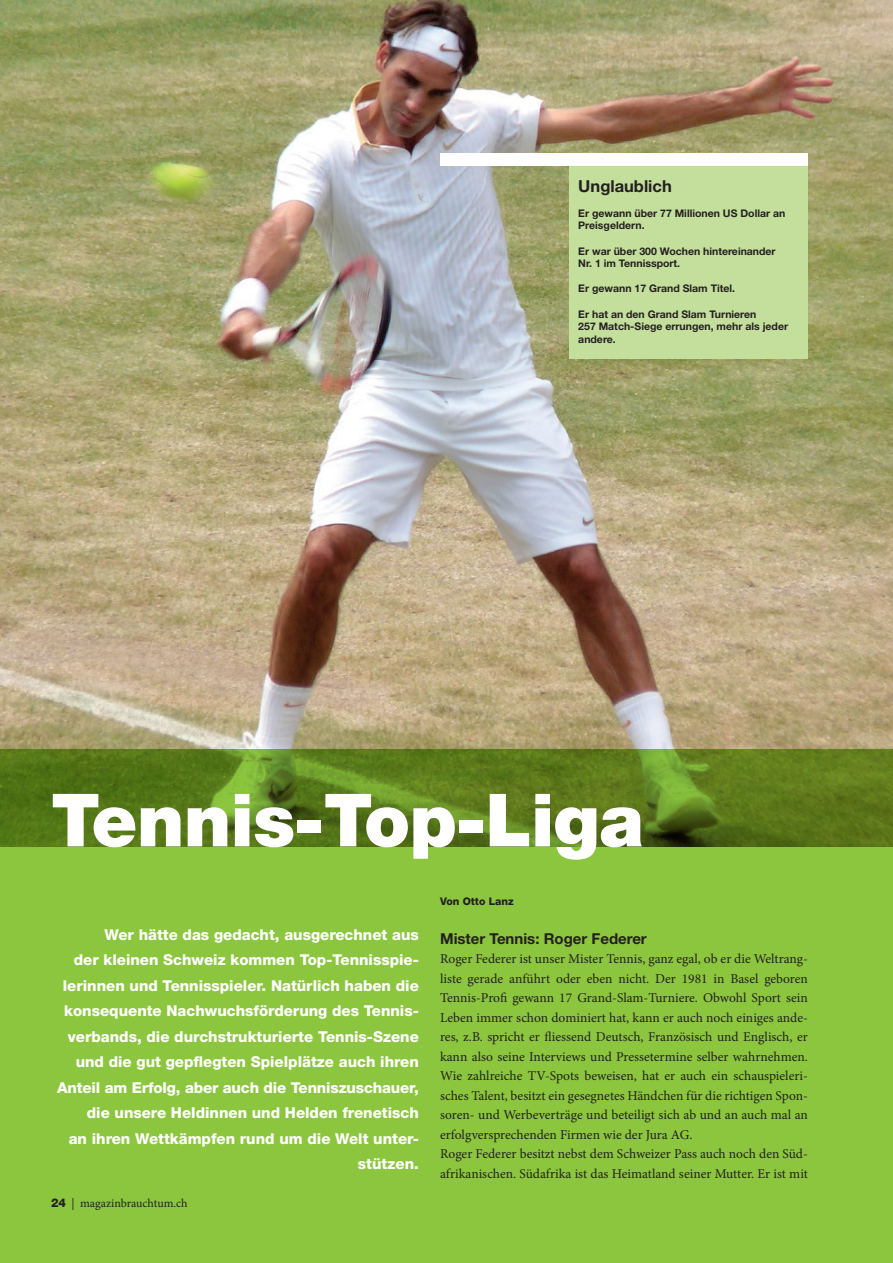
<style>
.page{position:relative;width:893px;height:1263px;background:#fff}
.page>*{position:absolute;margin:0;border:0;box-sizing:border-box;transform-origin:0 0}
.t1{font:900 73.5px "Helvetica Neue";letter-spacing:-.01em;color:#fff}
.t2{font:700 16.5px "Helvetica Neue";color:#231f20}
.t3{font:800 15px/25.5px "Helvetica Neue";color:#fff;text-align:right}
.t4{font:700 15px "Helvetica Neue";color:#231f20}
.t5{font:13.5px/19.5px "Minion Pro";color:#231f20}
.t6{font:12px "Minion Pro";letter-spacing:-.005em;color:#231f20}
.t7{font:700 10.5px/12.6px "Helvetica Neue";color:#231f20}
.t8{font:800 10.5px "Helvetica Neue";color:#231f20}
.s1{font-family:"Helvetica Neue";font-weight:800}
</style>
<div class="page">
<img style="left:0;top:0;width:893px;height:749px">
<svg style="left:0;top:749px;width:893px;height:514px;background:#81b737"></svg>
<div style="left:570px;top:164px;width:238px;height:195px;background:#c4df9b"></div>
<div style="left:440px;top:153px;width:368px;height:13px;background:#fff"></div>
<p class="t2" style="left:578px;top:175px;width:95px">Unglaublich</p>
<p class="t7" style="left:578px;top:206px;width:209px">Er gewann über 77 Millionen US Dollar an<br>Preisgeldern.</p>
<p class="t7" style="left:578px;top:244px;width:199px">Er war über 300 Wochen hintereinander<br>Nr. 1 im Tennissport.</p>
<p class="t7" style="left:578px;top:282px;width:158px">Er gewann 17 Grand Slam Titel.</p>
<p class="t7" style="left:578px;top:307px;width:211px">Er hat an den Grand Slam Turnieren<br>257 Match-Siege errungen, mehr als jeder andere.</p>
<h1 class="t1" style="left:51px;top:776px;width:594px">Tennis-Top-Liga</h1>
<p class="t3" style="left:57px;top:922px;width:363px">Wer hätte das gedacht, ausgerechnet aus<br>der kleinen Schweiz kommen Top-Tennisspie&shy;lerinnen und Tennisspieler. Natürlich haben die konsequente Nachwuchsförderung des Tennis&shy;verbands, die durchstrukturierte Tennis-Szene und die gut gepflegten Spielplätze auch ihren Anteil am Erfolg, aber auch die Tenniszuschauer, die unsere Heldinnen und Helden frenetisch<br>an ihren Wettkämpfen rund um die Welt unter&shy;stützen.</p>
<p class="t6" style="left:51px;top:1195px;width:138px"><span class="s1">24</span> | magazinbrauchtum.ch</p>
<p class="t8" style="left:440px;top:895px;width:75px">Von Otto Lanz</p>
<p class="t4" style="left:440px;top:929px;width:208px">Mister Tennis: Roger Federer</p>
<p class="t5" style="left:440px;top:949px;width:369px">Roger Federer ist unser Mister Tennis, ganz egal, ob er die Weltrang&shy;liste gerade anführt oder eben nicht. Der 1981 in Basel geboren Tennis-Profi gewann 17 Grand-Slam-Turniere. Obwohl Sport sein Leben immer schon dominiert hat, kann er auch noch einiges ande&shy;res, z.B. spricht er fliessend Deutsch, Französisch und Englisch, er kann also seine Interviews und Pressetermine selber wahrnehmen.<br>Wie zahlreiche TV-Spots beweisen, hat er auch ein schauspieleri&shy;sches Talent, besitzt ein gesegnetes Händchen für die richtigen Spon&shy;soren- und Werbeverträge und beteiligt sich ab und an auch mal an erfolgversprechenden Firmen wie der Jura AG.<br>Roger Federer besitzt nebst dem Schweizer Pass auch noch den Süd&shy;afrikanischen. Südafrika ist das Heimatland seiner Mutter. Er ist mit</p>
</div>
